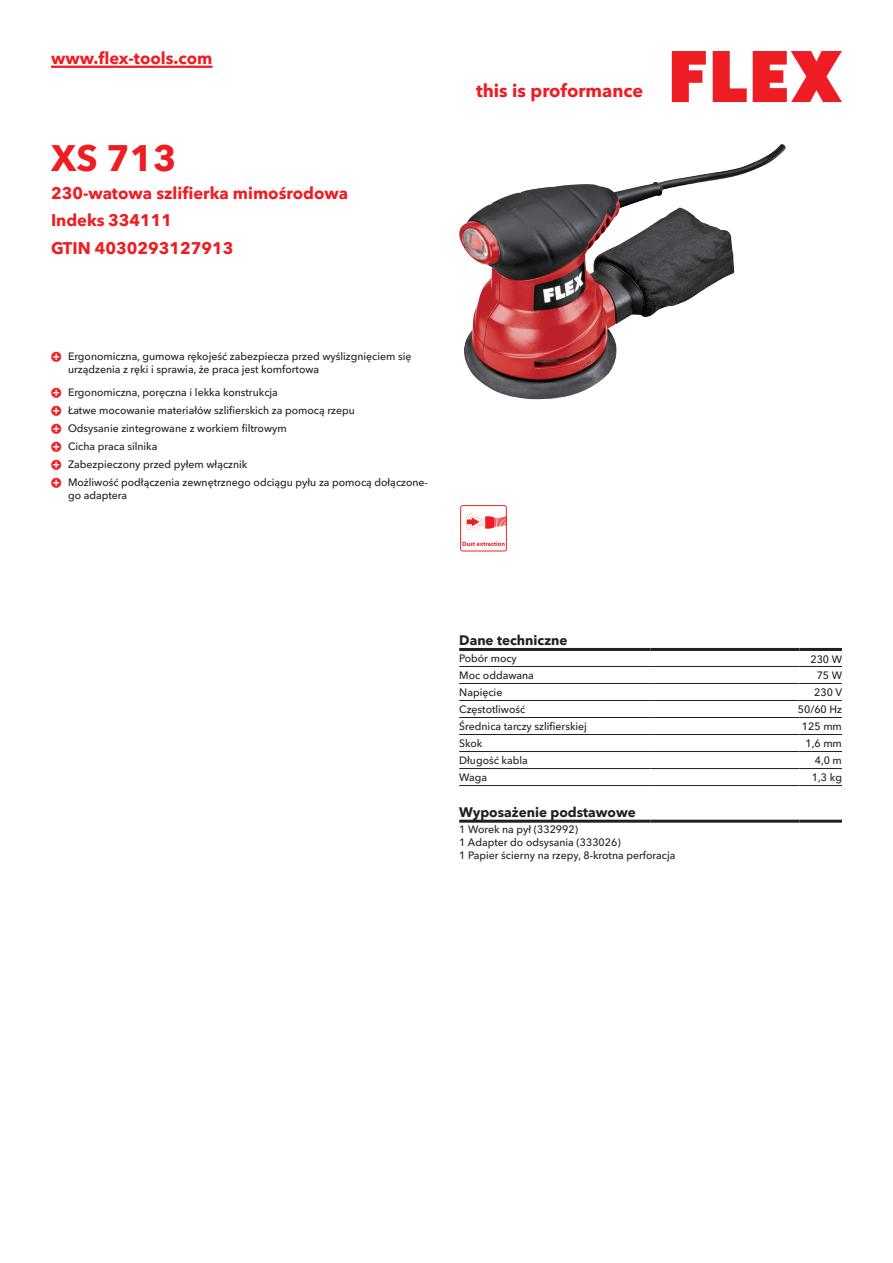
<style>
.page{position:relative;width:893px;height:1263px;background:#fff}
.page>*{position:absolute;margin:0;border:0;box-sizing:border-box;transform-origin:0 0}
.CB_AF_Product-name{font:700 36px "Avenir Next W1 G";color:#ee1d23}
.t1{font:700 18px "Avenir Next W1 G";color:#ee1d23}
.CB_AF_Product-short{font:700 16.5px "Avenir Next W1 G";color:#ee1d23}
.CB_AF_Order-number{font:700 16.5px "Avenir Next W1 G";color:#ee1d23}
.CB_AF_Table-headline{font:700 13.5px "Avenir Next W1 G";color:#231f20}
.CB_AF_Table-specific{font:500 10.5px/12.6px "Avenir Next W1 G";color:#231f20}
</style>
<div class="page">
<svg style="left:672px;top:51px;width:34px;height:51px"></svg>
<svg style="left:713px;top:51px;width:34px;height:51px"></svg>
<svg style="left:753px;top:51px;width:89px;height:51px"></svg>
<hr style="left:51px;top:66px;width:162px;height:2px;background:#ee1d23">
<img style="left:459px;top:144px;width:322px;height:255px">
<hr style="left:459px;top:666px;width:192px;height:1px;background:#231f20">
<hr style="left:651px;top:666px;width:148px;height:1px;background:#231f20">
<hr style="left:799px;top:666px;width:43px;height:1px;background:#231f20">
<hr style="left:459px;top:683px;width:192px;height:1px;background:#231f20">
<hr style="left:651px;top:683px;width:148px;height:1px;background:#231f20">
<hr style="left:799px;top:683px;width:43px;height:1px;background:#231f20">
<hr style="left:459px;top:700px;width:192px;height:1px;background:#231f20">
<hr style="left:651px;top:700px;width:148px;height:1px;background:#231f20">
<hr style="left:799px;top:700px;width:43px;height:1px;background:#231f20">
<hr style="left:459px;top:717px;width:192px;height:1px;background:#231f20">
<hr style="left:651px;top:717px;width:148px;height:1px;background:#231f20">
<hr style="left:799px;top:717px;width:43px;height:1px;background:#231f20">
<hr style="left:459px;top:734px;width:192px;height:1px;background:#231f20">
<hr style="left:651px;top:734px;width:148px;height:1px;background:#231f20">
<hr style="left:799px;top:734px;width:43px;height:1px;background:#231f20">
<hr style="left:459px;top:751px;width:192px;height:1px;background:#231f20">
<hr style="left:651px;top:751px;width:148px;height:1px;background:#231f20">
<hr style="left:799px;top:751px;width:43px;height:1px;background:#231f20">
<hr style="left:459px;top:768px;width:192px;height:1px;background:#231f20">
<hr style="left:651px;top:768px;width:148px;height:1px;background:#231f20">
<hr style="left:799px;top:768px;width:43px;height:1px;background:#231f20">
<hr style="left:459px;top:785px;width:192px;height:1px;background:#231f20">
<hr style="left:651px;top:785px;width:148px;height:1px;background:#231f20">
<hr style="left:799px;top:785px;width:43px;height:1px;background:#231f20">
<hr style="left:459px;top:648px;width:192px;height:3px;background:#231f20">
<hr style="left:651px;top:648px;width:148px;height:3px;background:#231f20">
<hr style="left:799px;top:648px;width:43px;height:3px;background:#231f20">
<hr style="left:459px;top:820px;width:192px;height:3px;background:#231f20">
<hr style="left:651px;top:820px;width:148px;height:3px;background:#231f20">
<hr style="left:799px;top:820px;width:43px;height:3px;background:#231f20">
<svg style="left:460px;top:505px;width:47px;height:46px"></svg>
<h3 class="CB_AF_Product-short" style="left:51px;top:45px;width:163px">www.flex-tools.com</h3>
<p class="CB_AF_Product-name" style="left:51px;top:130px;width:127px">XS 713</p>
<p class="CB_AF_Product-short" style="left:51px;top:180px;width:299px">230-watowa szlifierka mimośrodowa</p>
<p class="CB_AF_Order-number" style="left:51px;top:207px;width:123px">Indeks 334111</p>
<p class="CB_AF_Order-number" style="left:51px;top:235px;width:184px">GTIN 4030293127913</p>
<p class="CB_AF_Table-specific" style="left:68px;top:349px;width:345px">Ergonomiczna, gumowa rękojeść zabezpiecza przed wyślizgnięciem się urządzenia z ręki i sprawia, że praca jest komfortowa</p>
<p class="CB_AF_Table-specific" style="left:68px;top:385px;width:211px">Ergonomiczna, poręczna i lekka konstrukcja</p>
<p class="CB_AF_Table-specific" style="left:68px;top:403px;width:288px">Łatwe mocowanie materiałów szlifierskich za pomocą rzepu</p>
<p class="CB_AF_Table-specific" style="left:68px;top:421px;width:220px">Odsysanie zintegrowane z workiem filtrowym</p>
<p class="CB_AF_Table-specific" style="left:68px;top:439px;width:91px">Cicha praca silnika</p>
<p class="CB_AF_Table-specific" style="left:68px;top:457px;width:181px">Zabezpieczony przed pyłem włącznik</p>
<p class="CB_AF_Table-specific" style="left:68px;top:475px;width:361px">Możliwość podłączenia zewnętrznego odciągu pyłu za pomocą dołączone&shy;go adaptera</p>
<h2 class="t1" style="left:476px;top:77px;width:169px">this is proformance</h2>
<p class="CB_AF_Table-headline" style="left:459px;top:630px;width:110px">Dane techniczne</p>
<p class="CB_AF_Table-specific" style="left:459px;top:651px;width:59px">Pobór mocy</p>
<p class="CB_AF_Table-specific" style="left:810px;top:652px;width:33px">230 W</p>
<p class="CB_AF_Table-specific" style="left:459px;top:668px;width:76px">Moc oddawana</p>
<p class="CB_AF_Table-specific" style="left:817px;top:668px;width:27px">75 W</p>
<p class="CB_AF_Table-specific" style="left:459px;top:685px;width:45px">Napięcie</p>
<p class="CB_AF_Table-specific" style="left:814px;top:685px;width:29px">230 V</p>
<p class="CB_AF_Table-specific" style="left:459px;top:702px;width:68px">Częstotliwość</p>
<p class="CB_AF_Table-specific" style="left:798px;top:702px;width:46px">50/60 Hz</p>
<p class="CB_AF_Table-specific" style="left:459px;top:719px;width:129px">Średnica tarczy szlifierskiej</p>
<p class="CB_AF_Table-specific" style="left:802px;top:719px;width:41px">125 mm</p>
<p class="CB_AF_Table-specific" style="left:459px;top:736px;width:25px">Skok</p>
<p class="CB_AF_Table-specific" style="left:805px;top:736px;width:38px">1,6 mm</p>
<p class="CB_AF_Table-specific" style="left:459px;top:753px;width:70px">Długość kabla</p>
<p class="CB_AF_Table-specific" style="left:815px;top:753px;width:29px">4,0 m</p>
<p class="CB_AF_Table-specific" style="left:459px;top:770px;width:30px">Waga</p>
<p class="CB_AF_Table-specific" style="left:812px;top:770px;width:32px">1,3 kg</p>
<p class="CB_AF_Table-headline" style="left:459px;top:801px;width:178px">Wyposażenie podstawowe</p>
<p class="CB_AF_Table-specific" style="left:459px;top:822px;width:218px">1 Worek na pył (332992)<br>1 Adapter do odsysania (333026)<br>1 Papier ścierny na rzepy, 8-krotna perforacja</p>
</div>
